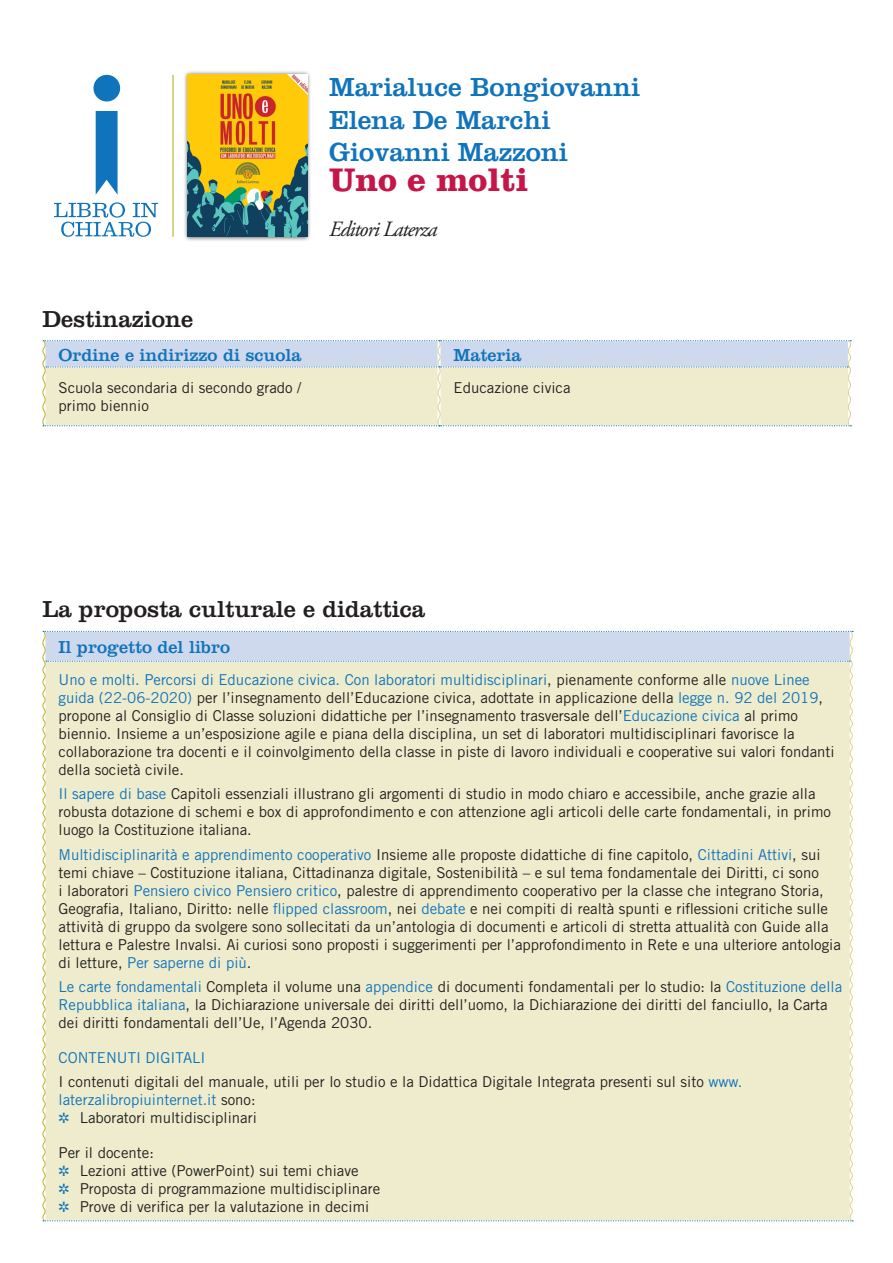
<style>
.page{position:relative;width:893px;height:1263px;background:#fff}
.page>*{position:absolute;margin:0;border:0;box-sizing:border-box;transform-origin:0 0}
.t1{font:700 33.9px "Clarendon";color:#c5164a}
.t2{font:27.15px/32.5px "Clarendon";color:#1074bc}
.t3{font:24px "Clarendon";color:#231f20}
.t4{font:italic 21.75px "Adobe Garamond Pro";letter-spacing:-.05em;color:#231f20}
.t5{font:18px "Clarendon";color:#1074bc}
.t6{font:15px/18px "Trade Gothic LT Std";color:#231f20}
.s1{color:#1074bc}
</style>
<div class="page">
<svg style="left:42px;top:340px;width:810px;height:86px;background:#e2e5d7"></svg>
<div style="left:42px;top:631px;width:812px;height:590px;background:#eeeccd"></div>
<hr style="left:172px;top:75px;width:2px;height:162px;background:#bbb12a">
<svg style="left:96px;top:111px;width:22px;height:84px;background:#2a83c3"></svg>
<div style="left:93px;top:75px;width:27px;height:26px;background:#1074bc;border-radius:50%"></div>
<svg style="left:54px;top:202px;width:104px;height:35px"></svg>
<div style="left:183px;top:70px;width:129px;height:171px;background:#231f20;opacity:.75"></div>
<img style="left:188px;top:75px;width:119px;height:162px">
<h3 class="t3" style="left:43px;top:305px;width:152px">Destinazione</h3>
<h2 class="t2" style="left:329px;top:70px;width:313px">Marialuce Bongiovanni<br>Elena De Marchi<br>Giovanni Mazzoni</h2>
<h1 class="t1" style="left:329px;top:159px;width:201px">Uno e molti</h1>
<h3 class="t4" style="left:329px;top:216px;width:110px">Editori Laterza</h3>
<p class="t5" style="left:59px;top:344px;width:244px">Ordine e indirizzo di scuola</p>
<p class="t5" style="left:454px;top:344px;width:70px">Materia</p>
<p class="t6" style="left:59px;top:378px;width:244px">Scuola secondaria di secondo grado / primo biennio</p>
<p class="t6" style="left:454px;top:378px;width:119px">Educazione civica</p>
<h3 class="t3" style="left:43px;top:595px;width:384px">La proposta culturale e didattica</h3>
<p class="t5" style="left:59px;top:637px;width:173px">Il progetto del libro</p>
<p class="t6" style="left:59px;top:670px;width:778px"><span class="s1">Uno e molti. Percorsi di Educazione civica. Con laboratori multidisciplinari</span>, pienamente conforme alle <span class="s1">nuove Linee guida (22-06-2020)</span> per l’insegnamento dell’Educazione civica, adottate in applicazione della <span class="s1">legge n. 92 del 2019</span>, propone al Consiglio di Classe soluzioni didattiche per l’insegnamento trasversale dell’<span class="s1">Educazione civica</span> al primo biennio. Insieme a un’esposizione agile e piana della disciplina, un set di laboratori multidisciplinari favorisce la collaborazione tra docenti e il coinvolgimento della classe in piste di lavoro individuali e cooperative sui valori fondanti della società civile.</p>
<p class="t6" style="left:59px;top:785px;width:774px"><span class="s1">Il sapere di base</span> Capitoli essenziali illustrano gli argomenti di studio in modo chiaro e accessibile, anche grazie alla robusta dotazione di schemi e box di approfondimento e con attenzione agli articoli delle carte fondamentali, in primo luogo la Costituzione italiana.</p>
<p class="t6" style="left:59px;top:845px;width:784px"><span class="s1">Multidisciplinarità e apprendimento cooperativo</span> Insieme alle proposte didattiche di fine capitolo, <span class="s1">Cittadini Attivi</span>, sui temi chiave – Costituzione italiana, Cittadinanza digitale, Sostenibilità – e sul tema fondamentale dei Diritti, ci sono<br>i laboratori <span class="s1">Pensiero civico Pensiero critico</span>, palestre di apprendimento cooperativo per la classe che integrano Storia, Geografia, Italiano, Diritto: nelle <span class="s1">flipped classroom</span>, nei <span class="s1">debate</span> e nei compiti di realtà spunti e riflessioni critiche sulle attività di gruppo da svolgere sono sollecitati da un’antologia di documenti e articoli di stretta attualità con Guide alla lettura e Palestre Invalsi. Ai curiosi sono proposti i suggerimenti per l’approfondimento in Rete e una ulteriore antologia di letture, <span class="s1">Per saperne di più</span>.</p>
<p class="t6" style="left:59px;top:977px;width:785px"><span class="s1">Le carte fondamentali</span> Completa il volume una <span class="s1">appendice</span> di documenti fondamentali per lo studio: la <span class="s1">Costituzione della<br>Repubblica italiana</span>, la Dichiarazione universale dei diritti dell’uomo, la Dichiarazione dei diritti del fanciullo, la Carta dei diritti fondamentali dell’Ue, l’Agenda 2030.</p>
<p class="t6" style="left:59px;top:1045px;width:685px;line-height:24.5px"><span class="s1">CONTENUTI DIGITALI<br></span>I contenuti digitali del manuale, utili per lo studio e la Didattica Digitale Integrata presenti sul sito <span class="s1">www.</span></p>
<p class="t6" style="left:59px;top:1091px;width:200px"><span class="s1">laterzalibropiuinternet.it</span> sono: <span class="s1">✲</span> Laboratori multidisciplinari</p>
<p class="t6" style="left:59px;top:1144px;width:323px">Per il docente:<br><span class="s1">✲</span> Lezioni attive (PowerPoint) sui temi chiave<br><span class="s1">✲</span> Proposta di programmazione multidisciplinare <span class="s1">✲</span> Prove di verifica per la valutazione in decimi</p>
</div>
